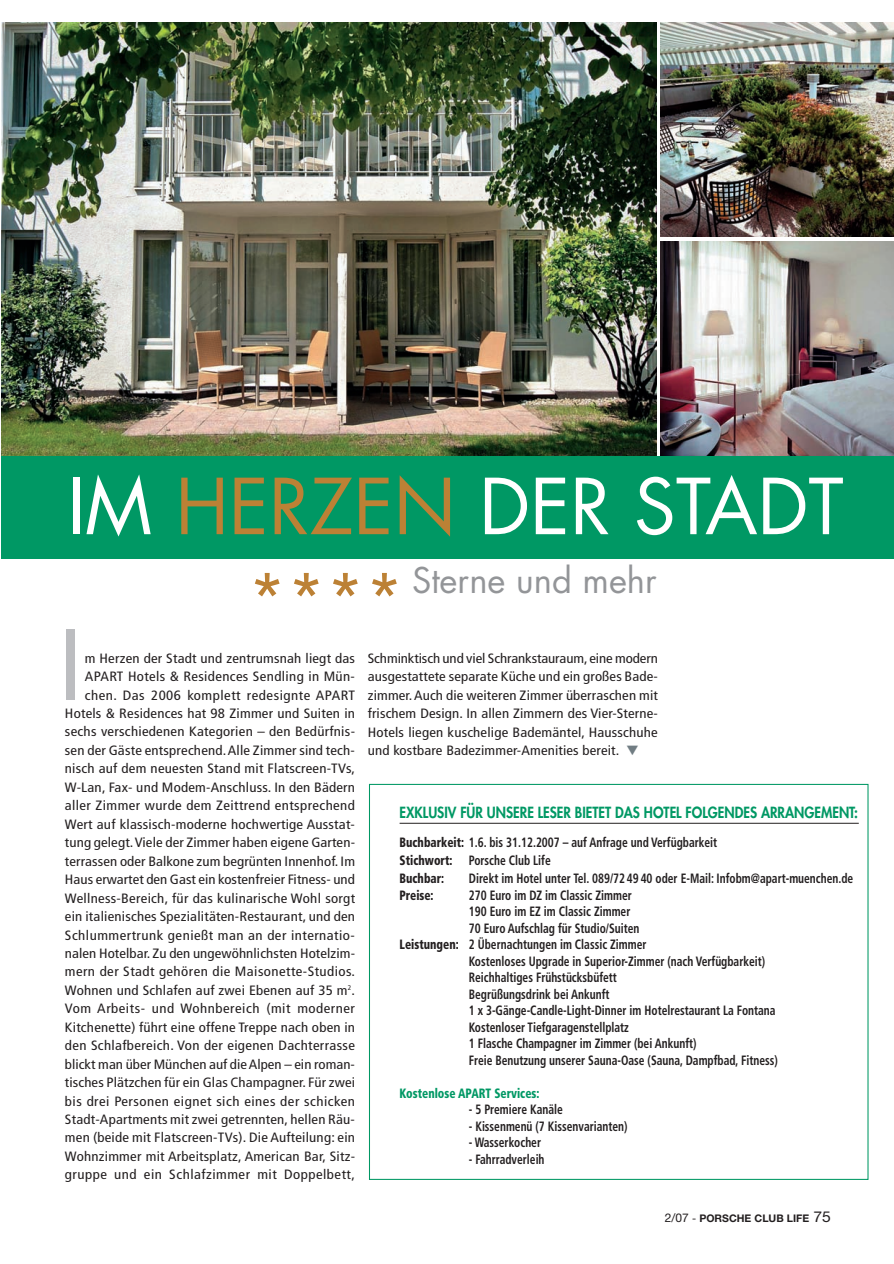
<style>
.page{position:relative;width:894px;height:1264px;background:#fff}
.page>*{position:absolute;margin:0;border:0;box-sizing:border-box;transform-origin:0 0}
.t1{font:93.9px "Futura";color:#bcbdc0;scale:1.1 1}
.t2{font:75px "Futura";color:#fff}
.t3{font:66px "Futura";color:#bc8135}
.t4{font:34.5px "Futura";color:#939598}
.t5{font:800 15px "Futura";color:#009864;scale:.9 1}
.t6{font:condensed 13.5px/18.5px "Frutiger";letter-spacing:.015em;color:#231f20;text-align:right;scale:1.1 1}
.t7{font:700 condensed 13.5px/18px "Frutiger";color:#231f20;scale:.85 1}
.t8{font:900 condensed 13.5px "Frutiger";color:#009864;scale:.85 1}
.t9{font:900 condensed 13.5px "Frutiger";color:#231f20;scale:.85 1}
.t10{font:700 10.5px "Helvetica Neue LT";color:#231f20}
.s1{color:#bc8135}
.s2{color:#717d83}
.s3{font-weight:900}
.s4{font-weight:400;font-size:12px}
.s5{font-weight:400}
.s6{font-weight:400;font-size:15px}
</style>
<div class="page">
<img style="left:1px;top:22px;width:893px;height:1158px">
<h2 class="t2" style="left:67px;top:472px;width:778px">IM <span class="s1">HERZEN</span> DER STADT</h2>
<h3 class="t3" style="left:248px;top:568px;width:158px">****</h3>
<h3 class="t4" style="left:412px;top:564px;width:246px">Sterne und mehr</h3>
<h1 class="t1" style="left:58px;top:622px;width:24px">I</h1>
<p class="t6" style="left:65px;top:650px;width:265px">m Herzen der Stadt und zentrumsnah liegt das APART Hotels &amp; Residences Sendling in Mün&shy;chen. Das 2006 komplett redesignte APART Hotels &amp; Residences hat 98 Zimmer und Suiten in sechs verschiedenen Kategorien – den Bedürfnis&shy;sen der Gäste entsprechend.Alle Zimmer sind tech&shy;nisch auf dem neuesten Stand mit Flatscreen-TVs, W-Lan, Fax- und Modem-Anschluss. In den Bädern aller Zimmer wurde dem Zeittrend entsprechend Wert auf klassisch-moderne hochwertige Ausstat&shy;tung gelegt.Viele der Zimmer haben eigene Garten&shy;terrassen oder Balkone zum begrünten Innenhof. Im Haus erwartet den Gast ein kostenfreier Fitness- und Wellness-Bereich, für das kulinarische Wohl sorgt ein italienisches Spezialitäten-Restaurant, und den Schlummertrunk genießt man an der internatio&shy;nalen Hotelbar. Zu den ungewöhnlichsten Hotelzim&shy;mern der Stadt gehören die Maisonette-Studios.<br>Wohnen und Schlafen auf zwei Ebenen auf 35 m<sup>2</sup>.<br>Vom Arbeits- und Wohnbereich (mit moderner Kitchenette) führt eine offene Treppe nach oben in den Schlafbereich. Von der eigenen Dachterrasse blickt man über München auf die Alpen – ein roman&shy;tisches Plätzchen für ein Glas Champagner. Für zwei bis drei Personen eignet sich eines der schicken Stadt-Apartments mit zwei getrennten, hellen Räu&shy;men (beide mit Flatscreen-TVs). Die Aufteilung: ein Wohnzimmer mit Arbeitsplatz, American Bar, Sitz&shy;gruppe und ein Schlafzimmer mit Doppelbett,</p>
<p class="t6" style="left:368px;top:650px;width:265px;text-align:justify">Schminktisch und viel Schrankstauraum, eine modern ausgestattete separate Küche und ein großes Bade&shy;zimmer.Auch die weiteren Zimmer überraschen mit frischem Design. In allen Zimmern des Vier-Sterne-Hotels liegen kuschelige Bademäntel, Hausschuhe und kostbare Badezimmer-Amenities bereit. <span class="s2">▼</span></p>
<p class="t5" style="left:399px;top:805px;width:511px">EXKLUSIV FÜR UNSERE LESER BIETET DAS HOTEL FOLGENDES ARRANGEMENT:</p>
<p class="t7" style="left:399px;top:835px;width:375px"><span class="s3">Buchbarkeit:</span> 1.6. bis 31.12.2007 – auf Anfrage und Verfügbarkeit<br><span class="s3">Stichwort:</span> Porsche Club Life<br><span class="s3">Buchbar:</span></p>
<p class="t7" style="left:469px;top:871px;width:454px">Direkt im Hotel unter Tel. 089/72 49 40 oder E-Mail: Infobm@apart-muenchen.de</p>
<p class="t9" style="left:399px;top:889px;width:42px">Preise:</p>
<p class="t7" style="left:469px;top:887px;width:193px">270 Euro im DZ im Classic Zimmer</p>
<p class="t7" style="left:469px;top:904px;width:192px">190 Euro im EZ im Classic Zimmer</p>
<p class="t7" style="left:469px;top:920px;width:202px">70 Euro Aufschlag für Studio/Suiten</p>
<p class="t7" style="left:399px;top:936px;width:292px"><span class="s3">Leistungen:</span> 2 Übernachtungen im Classic Zimmer</p>
<p class="t7" style="left:469px;top:953px;width:350px">Kostenloses Upgrade in Superior-Zimmer (nach Verfügbarkeit)</p>
<p class="t7" style="left:469px;top:969px;width:176px">Reichhaltiges Frühstücksbüfett</p>
<p class="t7" style="left:469px;top:986px;width:167px">Begrüßungsdrink bei Ankunft</p>
<p class="t7" style="left:469px;top:1002px;width:362px">1 x 3-Gänge-Candle-Light-Dinner im Hotelrestaurant La Fontana</p>
<p class="t7" style="left:469px;top:1019px;width:190px">Kostenloser Tiefgaragenstellplatz</p>
<p class="t7" style="left:469px;top:1035px;width:269px">1 Flasche Champagner im Zimmer (bei Ankunft)</p>
<p class="t7" style="left:469px;top:1052px;width:365px">Freie Benutzung unserer Sauna-Oase (Sauna, Dampfbad, Fitness)</p>
<p class="t8" style="left:399px;top:1087px;width:166px">Kostenlose APART Services:</p>
<p class="t7" style="left:469px;top:1101px;width:112px">- 5 Premiere Kanäle</p>
<p class="t7" style="left:469px;top:1118px;width:188px">- Kissenmenü (7 Kissenvarianten)</p>
<p class="t7" style="left:469px;top:1134px;width:87px">- Wasserkocher</p>
<p class="t7" style="left:469px;top:1151px;width:91px">- Fahrradverleih</p>
<p class="t10" style="left:665px;top:1214px;width:168px"><span class="s4">2/07</span> <span class="s5">-</span> PORSCHE CLUB LIFE <span class="s6">75</span></p>
</div>
